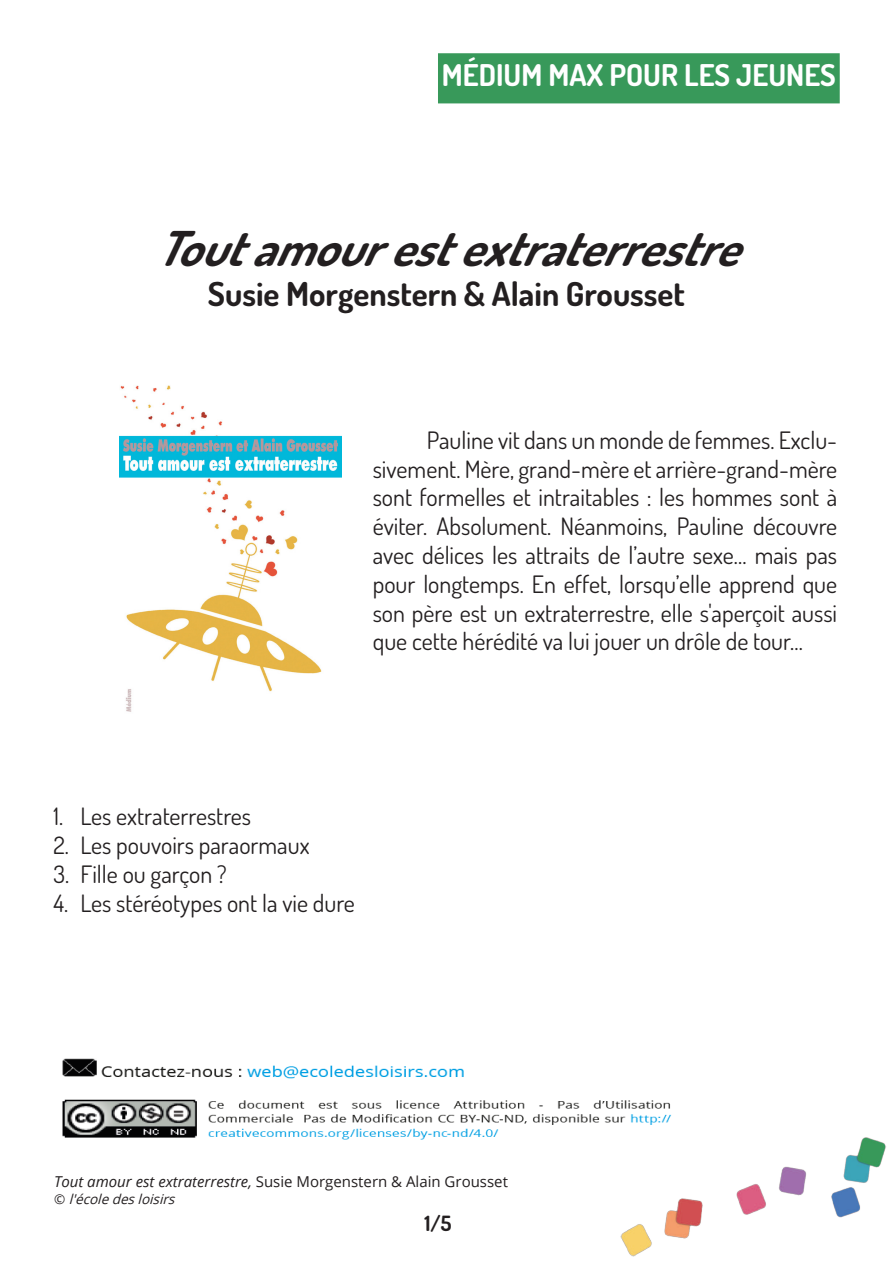
<style>
.page{position:relative;width:893px;height:1263px;background:#fff}
.page>*{position:absolute;margin:0;border:0;box-sizing:border-box;transform-origin:0 0}
.t1{font:italic 700 48px "Dosis";color:#231f20}
.t2{font:700 33px "Dosis";color:#231f20}
.t3{font:700 30px "Dosis";color:#fff}
.t4{font:24px/28.8px "Dosis";color:#231f20;text-align:justify}
.t5{font:700 21px "Dosis";color:#231f20}
.t6{font:15px "Open Sans";color:#231f20}
.t7{font:italic 13.5px "Open Sans";color:#231f20}
.s1{font-style:italic}
.s2{font-style:normal}
</style>
<div class="page">
<div style="left:439px;top:54px;width:400px;height:49px;background:#38995a"></div>
<div style="left:438px;top:53px;width:402px;height:50px;border:2px solid #38995a"></div>
<img style="left:620px;top:1137px;width:266px;height:120px">
<img style="left:62px;top:1058px;width:610px;height:83px">
<img style="left:119px;top:385px;width:223px;height:327px">
<p class="t3" style="left:442px;top:55px;width:396px">MÉDIUM MAX POUR LES JEUNES</p>
<p class="t1" style="left:155px;top:218px;width:612px">Toutamourestextraterrestre</p>
<p class="t2" style="left:208px;top:272px;width:479px">Susie Morgenstern &amp; Alain Grousset</p>
<p class="t4" style="left:373px;top:425px;width:466px;text-indent:54px">Pauline vit dans un monde de femmes. Exclu&shy;sivement. Mère, grand-mère et arrière-grand-mère sont formelles et intraitables : les hommes sont à éviter. Absolument. Néanmoins, Pauline découvre avec délices les attraits de l’autre sexe… mais pas pour longtemps. En effet, lorsqu’elle apprend que son père est un extraterrestre, elle s'aperçoit aussi que cette hérédité va lui jouer un drôle de tour…</p>
<p class="t4" style="left:54px;top:801px;width:199px">1. Les extraterrestres</p>
<p class="t4" style="left:54px;top:830px;width:258px">2. Les pouvoirs paraormaux</p>
<p class="t4" style="left:54px;top:859px;width:175px">3. Fille ou garçon ?</p>
<p class="t4" style="left:54px;top:888px;width:303px">4. Les stéréotypes ont la vie dure</p>
<p class="t6" style="left:54px;top:1171px;width:455px"><span class="s1">Tout amour est extraterrestre,</span> Susie Morgenstern &amp; Alain Grousset</p>
<p class="t7" style="left:54px;top:1189px;width:127px"><span class="s2">©</span> l'écoledesloisirs</p>
<p class="t5" style="left:425px;top:1209px;width:28px">1/5</p>
</div>
